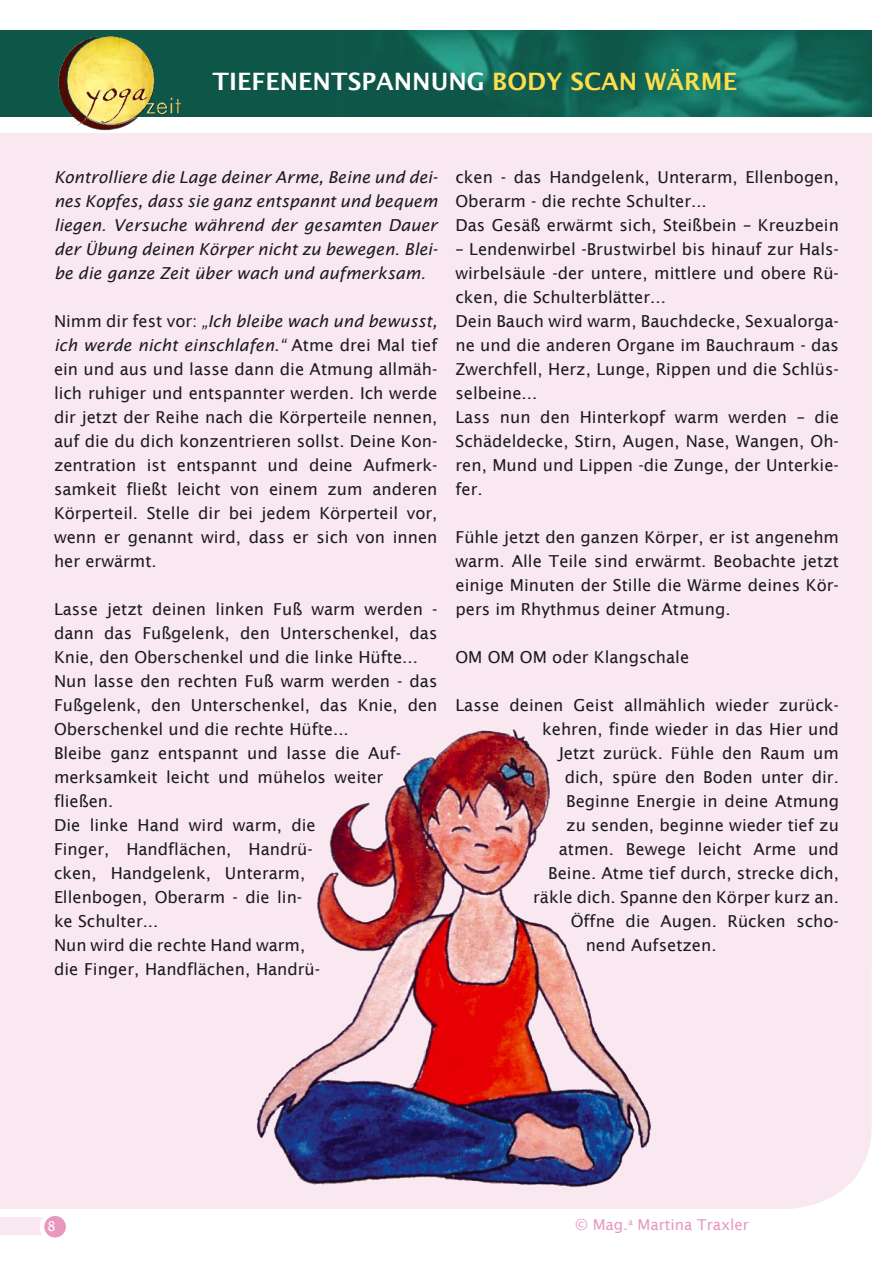
<style>
.page{position:relative;width:893px;height:1263px;background:#fff}
.page>*{position:absolute;margin:0;border:0;box-sizing:border-box;transform-origin:0 0}
.t1{font:600 24px "Lucida Sans";color:#fff}
.t2{font:16.5px/24px "Lucida Sans";color:#1b1b1f;text-align:justify}
.t3{font:italic 16.5px/24px "Lucida Sans";color:#1b1b1f;text-align:justify}
.t4{font:15px "Lucida Sans";color:#e997bf}
.t5{font:13.5px "Lucida Sans";color:#fff}
.s1{color:#ffde4c}
.s2{font-style:italic}
</style>
<div class="page">
<div style="left:0;top:969px;width:872px;height:240px;background:#fae8f1"></div>
<img style="left:0;top:30px;width:872px;height:86px">
<div style="left:0;top:1217px;width:63px;height:17px;background:#fae8f1"></div>
<svg style="left:42px;top:1214px;width:26px;height:26px"></svg>
<div style="left:40px;top:1211px;width:30px;height:31px;border:4px solid #fff;border-radius:50%"></div>
<div style="left:0;top:133px;width:872px;height:836px;background:#fae8f1"></div>
<img style="left:37px;top:30px;width:201px;height:101px">
<img style="left:233px;top:729px;width:429px;height:467px">
<p class="t1" style="left:213px;top:68px;width:526px">TIEFENENTSPANNUNG <span class="s1">BODY SCAN WÄRME</span></p>
<p class="t3" style="left:54px;top:165px;width:385px">Kontrolliere die Lage deiner Arme, Beine und dei&shy;nes Kopfes, dass sie ganz entspannt und bequem liegen. Versuche während der gesamten Dauer der Übung deinen Körper nicht zu bewegen. Blei&shy;be die ganze Zeit über wach und aufmerksam.</p>
<p class="t2" style="left:54px;top:309px;width:385px">Nimm dir fest vor: <span class="s2">„Ich bleibe wach und bewusst, ich werde nicht einschlafen.“</span> Atme drei Mal tief ein und aus und lasse dann die Atmung allmäh&shy;lich ruhiger und entspannter werden. Ich werde dir jetzt der Reihe nach die Körperteile nennen, auf die du dich konzentrieren sollst. Deine Kon&shy;zentration ist entspannt und deine Aufmerk&shy;samkeit fließt leicht von einem zum anderen Körperteil. Stelle dir bei jedem Körperteil vor, wenn er genannt wird, dass er sich von innen her erwärmt.</p>
<p class="t2" style="left:54px;top:597px;width:385px">Lasse jetzt deinen linken Fuß warm werden - dann das Fußgelenk, den Unterschenkel, das Knie, den Oberschenkel und die linke Hüfte...</p>
<p class="t2" style="left:54px;top:669px;width:385px">Nun lasse den rechten Fuß warm werden - das Fußgelenk, den Unterschenkel, das Knie, den Oberschenkel und die rechte Hüfte...</p>
<p class="t2" style="left:54px;top:741px;width:349px;text-align:left">Bleibe ganz entspannt und lasse die Auf&shy;merksamkeit leicht und mühelos weiter fließen.</p>
<p class="t2" style="left:54px;top:813px;width:263px;text-align:left">Die linke Hand wird warm, die<br>Finger, Handflächen, Handrü&shy;cken, Handgelenk, Unterarm,<br>Ellenbogen, Oberarm - die lin&shy;ke Schulter...</p>
<p class="t2" style="left:54px;top:933px;width:268px">Nun wird die rechte Hand warm, die Finger, Handflächen, Handrü-</p>
<p class="t2" style="left:455px;top:165px;width:385px">cken - das Handgelenk, Unterarm, Ellenbogen,<br>Oberarm - die rechte Schulter...</p>
<p class="t2" style="left:455px;top:213px;width:385px">Das Gesäß erwärmt sich, Steißbein – Kreuzbein</p>
<p class="t2" style="left:455px;top:237px;width:385px">– Lendenwirbel -Brustwirbel bis hinauf zur Hals&shy;wirbelsäule -der untere, mittlere und obere Rü&shy;cken, die Schulterblätter...</p>
<p class="t2" style="left:455px;top:309px;width:385px">Dein Bauch wird warm, Bauchdecke, Sexualorga&shy;ne und die anderen Organe im Bauchraum - das Zwerchfell, Herz, Lunge, Rippen und die Schlüs&shy;selbeine...</p>
<p class="t2" style="left:455px;top:405px;width:385px">Lass nun den Hinterkopf warm werden – die Schädeldecke, Stirn, Augen, Nase, Wangen, Oh&shy;ren, Mund und Lippen -die Zunge, der Unterkie&shy;fer.</p>
<p class="t2" style="left:455px;top:525px;width:385px">Fühle jetzt den ganzen Körper, er ist angenehm warm. Alle Teile sind erwärmt. Beobachte jetzt einige Minuten der Stille die Wärme deines Kör&shy;pers im Rhythmus deiner Atmung.</p>
<p class="t2" style="left:455px;top:645px;width:235px">OM OM OM oder Klangschale</p>
<p class="t2" style="left:455px;top:693px;width:385px">Lasse deinen Geist allmählich wieder zurück-</p>
<p class="t2" style="left:542px;top:717px;width:298px">kehren, finde wieder in das Hier und</p>
<p class="t2" style="left:559px;top:741px;width:282px">Jetzt zurück. Fühle den Raum um</p>
<p class="t2" style="left:565px;top:765px;width:276px">dich, spüre den Boden unter dir.</p>
<p class="t2" style="left:566px;top:789px;width:274px">Beginne Energie in deine Atmung</p>
<p class="t2" style="left:566px;top:813px;width:274px">zu senden, beginne wieder tief zu</p>
<p class="t2" style="left:559px;top:837px;width:282px">atmen. Bewege leicht Arme und</p>
<p class="t2" style="left:548px;top:861px;width:292px">Beine. Atme tief durch, strecke dich,</p>
<p class="t2" style="left:533px;top:885px;width:307px">räkle dich. Spanne den Körper kurz an.</p>
<p class="t2" style="left:571px;top:909px;width:270px">Öffne die Augen. Rücken scho-</p>
<p class="t2" style="left:586px;top:933px;width:132px">nend Aufsetzen.</p>
<p class="t5" style="left:47px;top:1218px;width:10px">8</p>
<p class="t4" style="left:575px;top:1215px;width:175px">© Mag.<sup>a</sup> Martina Traxler</p>
</div>
